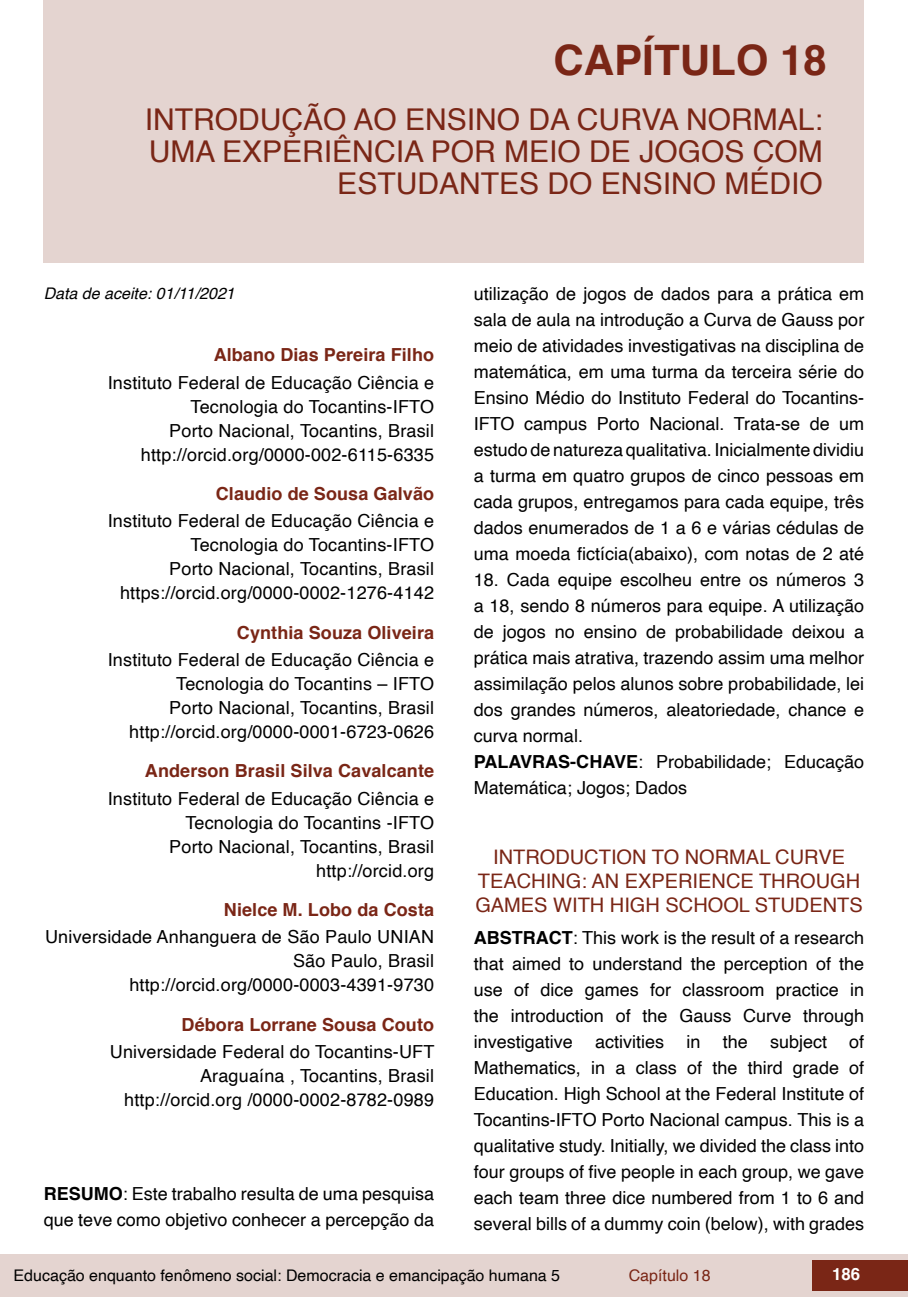
<style>
.page{position:relative;width:908px;height:1304px;background:#fff}
.page>*{position:absolute;margin:0;border:0;box-sizing:border-box;transform-origin:0 0}
.t1{font:700 42px "Helvetica";color:#7a2616}
.t2{font:30px/32px "Helvetica";color:#7a2616;text-align:right}
.t3{font:20px/24px "Helvetica";color:#7a2616;text-align:center}
.t4{font:18px/26px "Helvetica";letter-spacing:.01em;color:#000;text-align:right}
.t5{font:700 18px "Helvetica";letter-spacing:.005em;color:#7a2616}
.t6{font:700 16.8px "Helvetica";color:#fff}
.t7{font:16px "Helvetica";color:#000}
.t8{font:italic 16px "Helvetica";color:#000}
.t9{font:16px "Helvetica";color:#7a2616}
.s1{font-weight:700}
</style>
<div class="page">
<div style="left:0;top:1254px;width:906px;height:43px;background:#e4d4d0"></div>
<div style="left:812px;top:1261px;width:95px;height:30px;background:#7a2616"></div>
<div style="left:44px;top:0;width:819px;height:263px;background:#e4d4d0"></div>
<h1 class="t1" style="left:553px;top:26px;width:275px">CAPÍTULO 18</h1>
<h2 class="t2" style="left:145px;top:104px;width:679px">INTRODUÇÃO AO ENSINO DA CURVA NORMAL:<br>UMA EXPERIÊNCIA POR MEIO DE JOGOS COM<br>ESTUDANTES DO ENSINO MÉDIO</h2>
<p class="t8" style="left:44px;top:280px;width:192px">Data de aceite: 01/11/2021</p>
<p class="t5" style="left:213px;top:341px;width:222px">Albano Dias Pereira Filho</p>
<p class="t4" style="left:108px;top:371px;width:328px;line-height:24px">Instituto Federal de Educação Ciência e Tecnologia do Tocantins-IFTO<br>Porto Nacional, Tocantins, Brasil http://orcid.org/0000-002-6115-6335</p>
<p class="t5" style="left:216px;top:479px;width:220px">Claudio de Sousa Galvão</p>
<p class="t4" style="left:108px;top:510px;width:328px;line-height:24px">Instituto Federal de Educação Ciência e Tecnologia do Tocantins-IFTO<br>Porto Nacional, Tocantins, Brasil https://orcid.org/0000-0002-1276-4142</p>
<p class="t5" style="left:237px;top:618px;width:198px">Cynthia Souza Oliveira</p>
<p class="t4" style="left:108px;top:648px;width:328px;line-height:24px">Instituto Federal de Educação Ciência e Tecnologia do Tocantins – IFTO<br>Porto Nacional, Tocantins, Brasil http://orcid.org/0000-0001-6723-0626</p>
<p class="t5" style="left:145px;top:757px;width:290px">Anderson Brasil Silva Cavalcante</p>
<p class="t4" style="left:108px;top:787px;width:328px;line-height:24px">Instituto Federal de Educação Ciência e<br>Tecnologia do Tocantins -IFTO<br>Porto Nacional, Tocantins, Brasil http://orcid.org</p>
<p class="t5" style="left:224px;top:895px;width:212px">Nielce M. Lobo da Costa</p>
<p class="t4" style="left:45px;top:926px;width:390px;line-height:24px">Universidade Anhanguera de São Paulo UNIAN<br>São Paulo, Brasil http://orcid.org/0000-0003-4391-9730</p>
<p class="t5" style="left:181px;top:1010px;width:254px">Débora Lorrane Sousa Couto</p>
<p class="t4" style="left:110px;top:1040px;width:326px;line-height:24px">Universidade Federal do Tocantins-UFT<br>Araguaína , Tocantins, Brasil http://orcid.org /0000-0002-8782-0989</p>
<p class="t4" style="left:44px;top:1181px;width:392px;text-align:left"><span class="s1">RESUMO</span>: Este trabalho resulta de uma pesquisa que teve como objetivo conhecer a percepção da</p>
<p class="t4" style="left:473px;top:281px;width:392px;text-align:justify">utilização de jogos de dados para a prática em sala de aula na introdução a Curva de Gauss por meio de atividades investigativas na disciplina de matemática, em uma turma da terceira série do Ensino Médio do Instituto Federal do Tocantins-IFTO campus Porto Nacional. Trata-se de um estudo de natureza qualitativa. Inicialmente dividiu a turma em quatro grupos de cinco pessoas em cada grupos, entregamos para cada equipe, três dados enumerados de 1 a 6 e várias cédulas de uma moeda fictícia(abaixo), com notas de 2 até</p>
<p class="t4" style="left:473px;top:567px;width:392px;text-align:left">18. Cada equipe escolheu entre os números 3 a 18, sendo 8 números para equipe. A utilização de jogos no ensino de probabilidade deixou a prática mais atrativa, trazendo assim uma melhor assimilação pelos alunos sobre probabilidade, lei dos grandes números, aleatoriedade, chance e curva normal.<br><span class="s1">PALAVRAS-CHAVE</span>: Probabilidade; Educação Matemática; Jogos; Dados</p>
<p class="t3" style="left:475px;top:846px;width:389px">INTRODUCTION TO NORMAL CURVE<br>TEACHING: AN EXPERIENCE THROUGH<br>GAMES WITH HIGH SCHOOL STUDENTS</p>
<p class="t4" style="left:473px;top:925px;width:392px;text-align:justify"><span class="s1">ABSTRACT</span>: This work is the result of a research that aimed to understand the perception of the use of dice games for classroom practice in the introduction of the Gauss Curve through investigative activities in the subject of Mathematics, in a class of the third grade of Education. High School at the Federal Institute of Tocantins-IFTO Porto Nacional campus. This is a qualitative study. Initially, we divided the class into four groups of five people in each group, we gave each team three dice numbered from 1 to 6 and several bills of a dummy coin (below), with grades</p>
<p class="t7" style="left:14px;top:1263px;width:548px">Educação enquanto fenômeno social: Democracia e emancipação humana 5</p>
<p class="t9" style="left:628px;top:1263px;width:83px">Capítulo 18</p>
<p class="t6" style="left:831px;top:1261px;width:30px">186</p>
</div>
